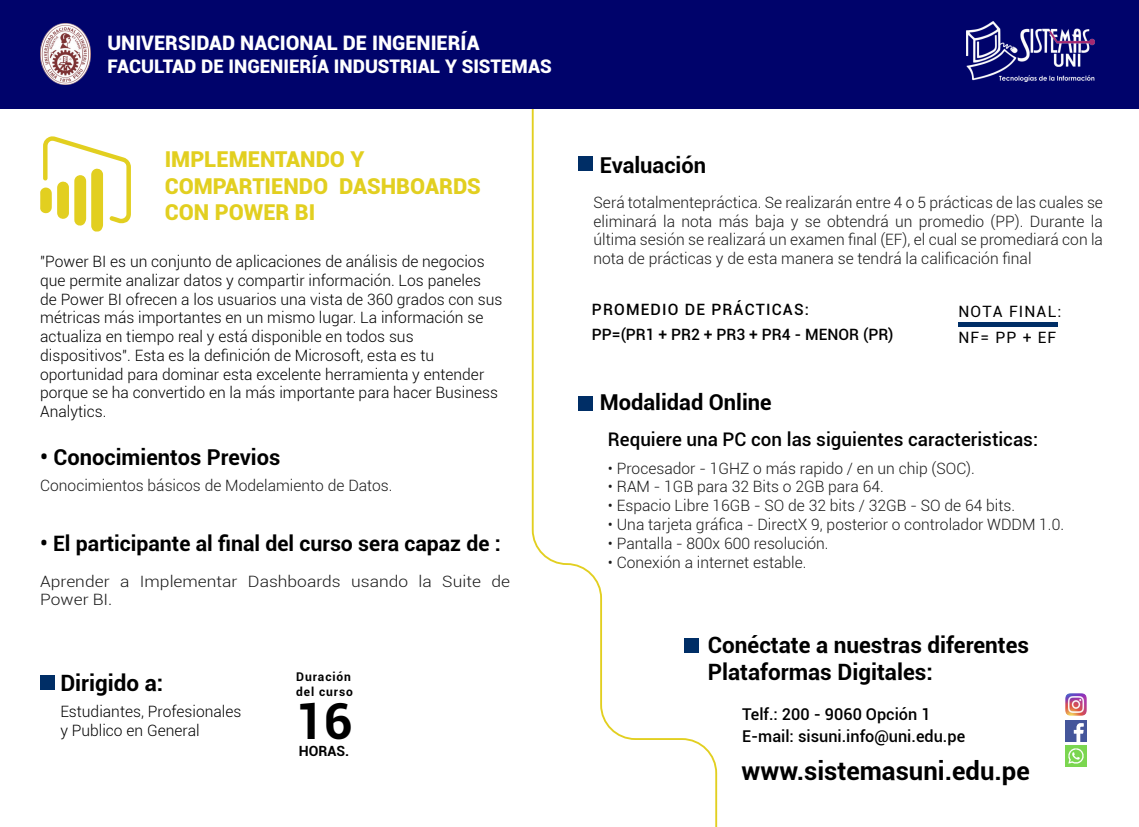
<style>
.page{position:relative;width:1139px;height:827px;background:#fff}
.page>*{position:absolute;margin:0;border:0;box-sizing:border-box;transform-origin:0 0}
.t1{font:700 49.62px "Roboto";color:#000}
.t2{font:700 25.62px "Roboto";color:#000}
.t3{font:700 22.5px/27px "Roboto";color:#000}
.t4{font:700 21.88px "Roboto";color:#000}
.t5{font:900 21.88px/26.2px "Roboto";color:#e2cf20}
.t6{font:700 21.25px "Roboto";color:#000}
.t7{font:900 20px "Roboto";color:#fff}
.t8{font:500 18.75px "Roboto";color:#000}
.t9{font:900 18.75px "Roboto";color:#fff}
.t10{font:500 16.25px/22.6px "Roboto";color:#000}
.t11{font:300 15.62px/18.8px "Roboto";color:#1a1a1a}
.t12{font:300 15.62px/18.8px "Roboto";color:#000}
.t13{font:300 15.62px/18.8px "Roboto";color:#1a1a1a;scale:1.11 1}
.t14{font:500 15.62px "Roboto";color:#000}
.t15{font:500 15.62px "Roboto";letter-spacing:.075em;color:#000}
.t16{font:15.62px/26.2px "Roboto";letter-spacing:.075em;color:#000}
.t17{font:700 14.06px "Roboto";color:#000}
.t18{font:700 12px/14.4px "Roboto";letter-spacing:.075em;color:#000}
</style>
<div class="page">
<svg style="left:532px;top:108px;width:185px;height:718px"></svg>
<div style="left:0;top:0;width:1139px;height:108px;background:#00036b"></div>
<div style="left:40px;top:675px;width:15px;height:14px;background:#002e66"></div>
<img style="left:966px;top:22px;width:128px;height:59px">
<img style="left:41px;top:24px;width:49px;height:60px">
<hr style="left:958px;top:322px;width:99px;height:4px;background:#002e66">
<img style="left:1065px;top:745px;width:21px;height:21px">
<img style="left:1065px;top:720px;width:21px;height:20px">
<img style="left:1065px;top:693px;width:21px;height:22px">
<svg style="left:40px;top:136px;width:91px;height:95px"></svg>
<p class="t7" style="left:107px;top:32px;width:373px">UNIVERSIDAD NACIONAL DE INGENIERÍA</p>
<p class="t9" style="left:107px;top:55px;width:446px">FACULTAD DE INGENIERÍA INDUSTRIAL Y SISTEMAS</p>
<h3 class="t5" style="left:165px;top:147px;width:201px">IMPLEMENTANDO Y</h3>
<h3 class="t4" style="left:600px;top:156px;width:108px">Evaluación</h3>
<h3 class="t5" style="left:165px;top:173px;width:318px">COMPARTIENDO DASHBOARDS<br>CON POWER BI</h3>
<p class="t11" style="left:593px;top:194px;width:511px;text-align:justify">Será totalmentepráctica. Se realizarán entre 4 o 5 prácticas de las cuales se eliminará la nota más baja y se obtendrá un promedio (PP). Durante la última sesión se realizará un examen final (EF), el cual se promediará con la nota de prácticas y de esta manera se tendrá la calificación final</p>
<p class="t12" style="left:40px;top:253px;width:463px">"Power BI es un conjunto de aplicaciones de análisis de negocios que permite analizar datos y compartir información. Los paneles<br>de Power BI ofrecen a los usuarios una vista de 360 grados con sus métricas más importantes en un mismo lugar. La información se actualiza en tiempo real y está disponible en todos sus dispositivos". Esta es la definición de Microsoft, esta es tu oportunidad para dominar esta excelente herramienta y entender porque se ha convertido en la más importante para hacer Business Analytics.</p>
<p class="t15" style="left:592px;top:302px;width:219px">PROMEDIO DE PRÁCTICAS:</p>
<p class="t16" style="left:958px;top:298px;width:104px">NOTA FINAL:<br>NF= PP + EF</p>
<p class="t14" style="left:592px;top:328px;width:303px">PP=(PR1 + PR2 + PR3 + PR4 - MENOR (PR)</p>
<h3 class="t4" style="left:600px;top:393px;width:173px">Modalidad Online</h3>
<p class="t8" style="left:608px;top:430px;width:431px">Requiere una PC con las siguientes caracteristicas:</p>
<h3 class="t4" style="left:40px;top:448px;width:242px">ï Conocimientos Previos</h3>
<p class="t11" style="left:608px;top:459px;width:408px">ï Procesador - 1GHZ o más rapido / en un chip (SOC).<br>ï RAM - 1GB para 32 Bits o 2GB para 64.<br>ï Espacio Libre 16GB - SO de 32 bits / 32GB - SO de 64 bits.</p>
<p class="t11" style="left:608px;top:514px;width:457px">• Una tarjeta gráfica - DirectX 9, posterior o controlador WDDM 1.0.</p>
<p class="t11" style="left:608px;top:533px;width:222px">• Pantalla - 800x 600 resolución. ï Conexión a internet estable.</p>
<p class="t11" style="left:40px;top:477px;width:354px">Conocimientos básicos de Modelamiento de Datos.</p>
<h3 class="t6" style="left:40px;top:528px;width:462px">• El participante al final del curso sera capaz de :</h3>
<p class="t13" style="left:40px;top:572px;width:425px">Aprender a Implementar Dashboards usando la Suite de<br>Power BI.</p>
<h3 class="t3" style="left:60px;top:671px;width:104px">Dirigido a:</h3>
<p class="t12" style="left:60px;top:703px;width:183px">Estudiantes, Profesionales y Publico en General</p>
<p class="t18" style="left:296px;top:670px;width:58px">Duración del curso</p>
<h1 class="t1" style="left:296px;top:700px;width:59px">16</h1>
<p class="t17" style="left:299px;top:744px;width:52px">HORAS.</p>
<h3 class="t3" style="left:708px;top:632px;width:323px">Conéctate a nuestras diferentes<br>Plataformas Digitales:</h3>
<p class="t10" style="left:742px;top:703px;width:225px">Telf.: 200 - 9060 Opción 1<br>E-mail: sisuni.info@uni.edu.pe</p>
<h2 class="t2" style="left:741px;top:760px;width:290px">www.sistemasuni.edu.pe</h2>
</div>
